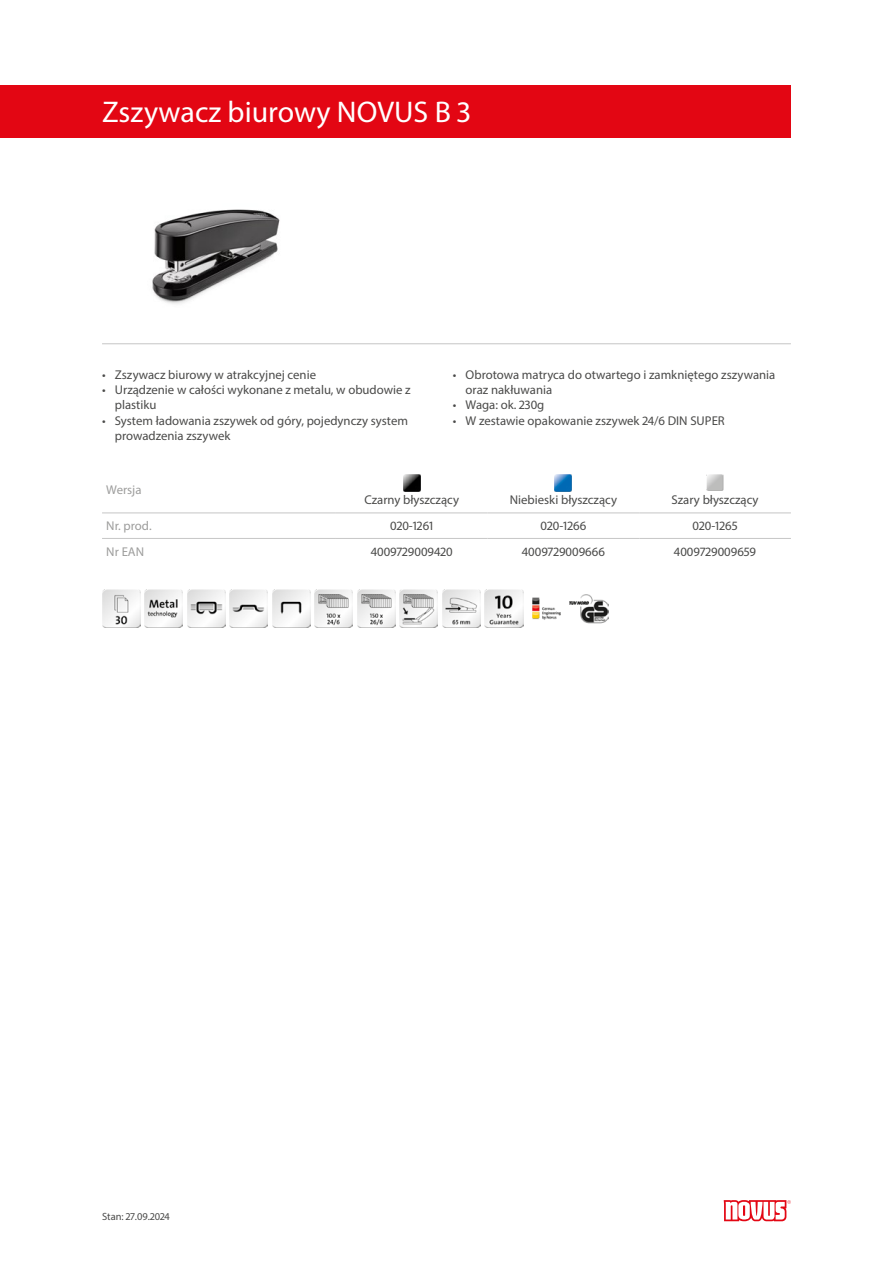
<style>
.page{position:relative;width:893px;height:1263px;background:#fff}
.page>*{position:absolute;margin:0;border:0;box-sizing:border-box;transform-origin:0 0}
.Produktname{font:30px "Myriad Pro";color:#fff}
.Farbildtext{font:12.75px/15.3px "Myriad Pro";color:#4a4a49}
.Produkttabelle_Zentr{font:12.75px "Myriad Pro";color:#4a4a49}
.Produkttabelle_Links{font:12.75px "Myriad Pro";color:#9d9d9c}
.t1{font:10.5px "Myriad Pro";color:#4a4a49}
</style>
<div class="page">
<img style="left:152px;top:209px;width:128px;height:95px">
<hr style="left:102px;top:343px;width:689px;height:1px;background:#c6c6c6">
<img style="left:102px;top:589px;width:38px;height:39px">
<img style="left:145px;top:589px;width:38px;height:39px">
<img style="left:187px;top:589px;width:38px;height:39px">
<img style="left:230px;top:589px;width:38px;height:39px">
<img style="left:272px;top:589px;width:38px;height:39px">
<img style="left:315px;top:589px;width:38px;height:39px">
<img style="left:357px;top:589px;width:38px;height:39px">
<img style="left:400px;top:589px;width:38px;height:39px">
<img style="left:442px;top:589px;width:38px;height:39px">
<img style="left:485px;top:589px;width:38px;height:39px">
<img style="left:532px;top:597px;width:29px;height:23px">
<img style="left:570px;top:594px;width:38px;height:30px">
<svg style="left:724px;top:1200px;width:67px;height:21px"></svg>
<div style="left:0;top:85px;width:791px;height:53px;background:#e30613"></div>
<hr style="left:102px;top:512px;width:234px;height:1px;background:#c6c6c6">
<hr style="left:336px;top:512px;width:152px;height:1px;background:#c6c6c6">
<hr style="left:488px;top:512px;width:151px;height:1px;background:#c6c6c6">
<hr style="left:639px;top:512px;width:152px;height:1px;background:#c6c6c6">
<hr style="left:102px;top:538px;width:234px;height:1px;background:#c6c6c6">
<hr style="left:336px;top:538px;width:152px;height:1px;background:#c6c6c6">
<hr style="left:488px;top:538px;width:151px;height:1px;background:#c6c6c6">
<hr style="left:639px;top:538px;width:152px;height:1px;background:#c6c6c6">
<img style="left:403px;top:474px;width:17px;height:17px">
<img style="left:555px;top:474px;width:17px;height:17px">
<img style="left:707px;top:475px;width:17px;height:16px">
<p class="Produktname" style="left:102px;top:94px;width:370px">Zszywacz biurowy NOVUS B 3</p>
<p class="Farbildtext" style="left:102px;top:367px;width:216px">• Zszywacz biurowy w atrakcyjnej cenie</p>
<p class="Farbildtext" style="left:115px;top:382px;width:297px;text-indent:-13px">• Urządzenie w całości wykonane z metalu, w obudowie z plastiku</p>
<p class="Farbildtext" style="left:115px;top:413px;width:295px;text-indent:-13px">• System ładowania zszywek od góry, pojedynczy system prowadzenia zszywek</p>
<p class="Farbildtext" style="left:466px;top:367px;width:311px;text-indent:-13px">• Obrotowa matryca do otwartego i zamkniętego zszywania oraz nakłuwania</p>
<p class="Farbildtext" style="left:453px;top:397px;width:93px">• Waga: ok. 230g</p>
<p class="Farbildtext" style="left:453px;top:413px;width:273px">• W zestawie opakowanie zszywek 24/6 DIN SUPER</p>
<p class="Produkttabelle_Links" style="left:106px;top:482px;width:37px">Wersja</p>
<p class="Farbildtext" style="left:364px;top:492px;width:96px">Czarny błyszczący</p>
<p class="Farbildtext" style="left:510px;top:492px;width:109px">Niebieski błyszczący</p>
<p class="Farbildtext" style="left:672px;top:492px;width:89px">Szary błyszczący</p>
<p class="Produkttabelle_Links" style="left:106px;top:518px;width:47px">Nr. prod.</p>
<p class="Produkttabelle_Zentr" style="left:390px;top:518px;width:45px">020-1261</p>
<p class="Produkttabelle_Zentr" style="left:541px;top:518px;width:47px">020-1266</p>
<p class="Produkttabelle_Zentr" style="left:693px;top:518px;width:46px">020-1265</p>
<p class="Produkttabelle_Links" style="left:106px;top:544px;width:39px">Nr EAN</p>
<p class="Produkttabelle_Zentr" style="left:371px;top:544px;width:84px">4009729009420</p>
<p class="Produkttabelle_Zentr" style="left:522px;top:544px;width:85px">4009729009666</p>
<p class="Produkttabelle_Zentr" style="left:674px;top:544px;width:84px">4009729009659</p>
<p class="t1" style="left:102px;top:1210px;width:69px">Stan: 27.09.2024</p>
</div>
